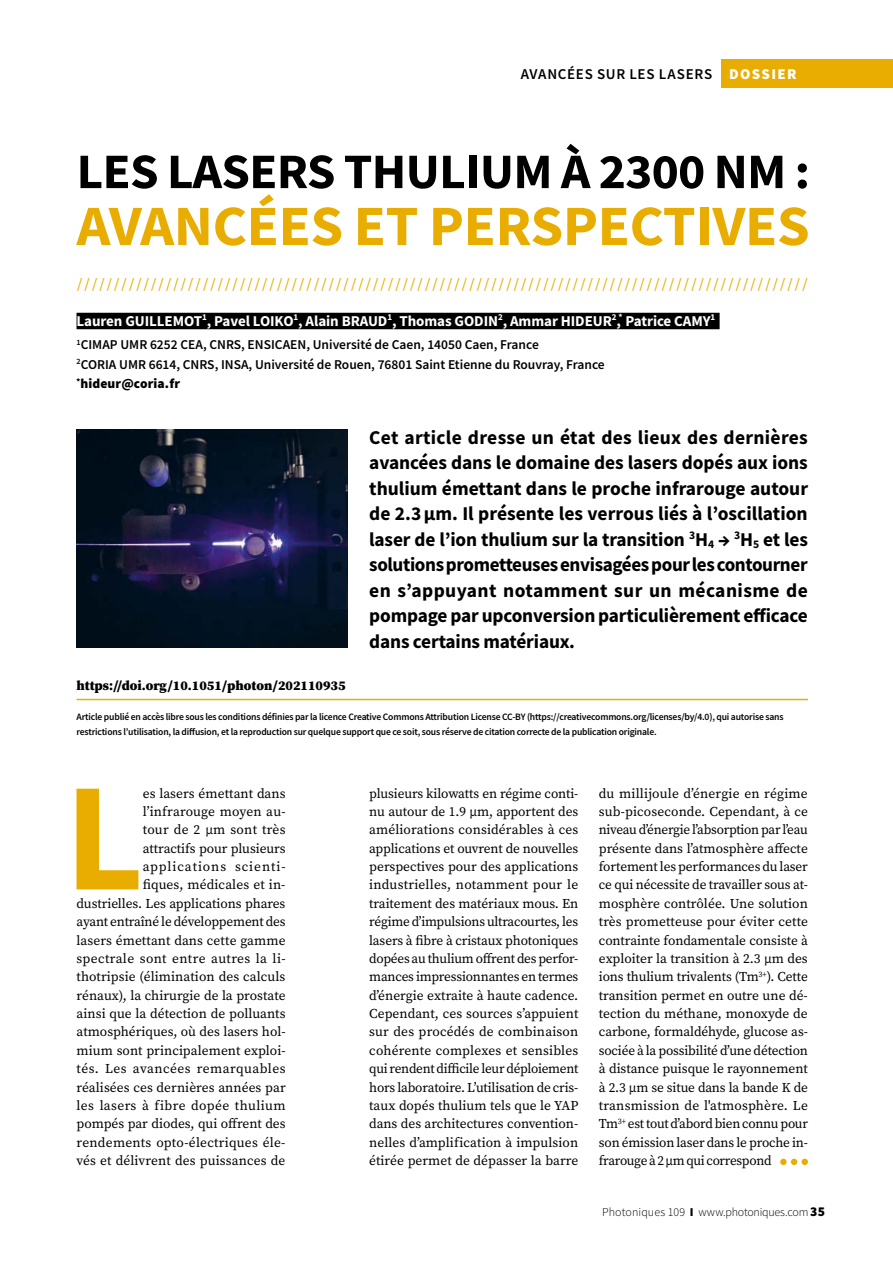
<style>
.page{position:relative;width:893px;height:1263px;background:#fff}
.page>*{position:absolute;margin:0;border:0;box-sizing:border-box;transform-origin:0 0}
.t1{font:700 154.35px "Source Sans Pro";color:#e8ad00}
.t2{font:700 56.85px "Source Sans Pro";letter-spacing:-.01em;color:#e8ad00;scale:1.04 1}
.t3{font:700 49.65px "Source Sans Pro";letter-spacing:-.015em;color:#000;scale:1.04 1}
.t4{font:700 19.5px/25.5px "Source Sans Pro";letter-spacing:-.01em;color:#000;text-align:justify}
.t5{font:18px "Minion Pro";color:#e8ad00}
.t6{font:700 15px "Source Sans Pro";letter-spacing:-.005em;color:#fff}
.t7{font:600 15px "Source Sans Pro";letter-spacing:.04em;color:#000}
.t8{font:900 15px "Source Sans Pro";letter-spacing:.09em;color:#fff}
.t9{font:13.5px/18.3px "Source Serif Pro";letter-spacing:.005em;color:#000;text-align:justify}
.t10{font:600 13.5px/19.5px "Source Sans Pro";color:#000}
.t11{font:900 13.5px "Source Serif Pro";color:#000}
.t12{font:300 12px "Source Sans Pro";color:#000}
.t13{font:600 9.75px/15px "Source Sans Pro";letter-spacing:-.02em;color:#000}
.s1{font-weight:900}
.s2{font-weight:900;font-size:13.5px}
</style>
<div class="page">
<div style="left:721px;top:60px;width:172px;height:28px;background:#e8ad00"></div>
<div style="left:77px;top:313px;width:643px;height:16px;background:#000"></div>
<hr style="left:77px;top:699px;width:731px;height:1px;background:#e8ad00">
<img style="left:77px;top:430px;width:271px;height:217px">
<div style="left:780px;top:1159px;width:7px;height:6px;background:#e8ad00;border-radius:50%"></div>
<svg style="left:791px;top:1159px;width:6px;height:6px"></svg>
<div style="left:801px;top:1159px;width:7px;height:6px;background:#e8ad00;border-radius:50%"></div>
<p class="t7" style="left:521px;top:64px;width:11px">Avancées</p>
<p class="t7" style="left:597px;top:64px;width:14px">Sur</p>
<p class="t7" style="left:629px;top:64px;width:41px">Les Lasers</p>
<p class="t8" style="left:729px;top:64px;width:69px">DOSSIER</p>
<h3 class="t3" style="left:77px;top:138px;width:707px">LES LASERS THULIUM À 2300 NM :</h3>
<h2 class="t2" style="left:77px;top:188px;width:706px">AVANCÉES ET PERSPECTIVES</h2>
<h3 class="t5" style="left:77px;top:272px;width:732px">///////////////////////////////////////////////////////////////////////////////////////////////////</h3>
<p class="t6" style="left:77px;top:310px;width:640px">Lauren GUILLEMOT<sup>1</sup>, Pavel LOIKO<sup>1</sup>, Alain BRAUD<sup>1</sup>, Thomas GODIN<sup>2</sup>, Ammar HIDEUR<sup>2</sup>,<sup>*</sup> Patrice CAMY<sup>1</sup></p>
<p class="t10" style="left:77px;top:335px;width:530px"><sup>1</sup>CIMAP UMR 6252 CEA, CNRS, ENSICAEN, Université de Caen, 14050 Caen, France<br><sup>2</sup>CORIA UMR 6614, CNRS, INSA, Université de Rouen, 76801 Saint Etienne du Rouvray, France <sup>*</sup><span class="s1">hideur@coria.fr</span></p>
<p class="t4" style="left:369px;top:424px;width:440px">Cet article dresse un état des lieux des dernières avancées dans le domaine des lasers dopés aux ions thulium émettant dans le proche infrarouge autour de 2.3 µm. Il présente les verrous liés à l’oscillation laser de l’ion thulium sur la transition <sup>3</sup>H<sub>4</sub> → <sup>3</sup>H<sub>5</sub> et les solutions prometteuses envisagées pour les contourner en s’appuyant notamment sur un mécanisme de pompage par upconversion particulièrement efficace dans certains matériaux.</p>
<p class="t11" style="left:77px;top:676px;width:271px">https://doi.org/10.1051/photon/202110935</p>
<p class="t13" style="left:77px;top:709px;width:708px">Article publié en accès libre sous les conditions définies par la licence Creative Commons Attribution License CC-BY (https://creativecommons.org/licenses/by/4.0), qui autorise sans restrictions l’utilisation, la diffusion, et la reproduction sur quelque support que ce soit, sous réserve de citation correcte de la publication originale.</p>
<p class="t9" style="left:77px;top:784px;width:211px;text-align:right">es lasers émettant dans l’infrarouge moyen au-<br>tour de 2 µm sont très<br>attractifs pour plusieurs applications scienti-<br>fiques, médicales et in&shy;dustrielles. Les applications phares ayant entraîné le développement des lasers émettant dans cette gamme spectrale sont entre autres la li&shy;thotripsie (élimination des calculs rénaux), la chirurgie de la prostate ainsi que la détection de polluants atmosphériques, où des lasers hol&shy;mium sont principalement exploi&shy;tés. Les avancées remarquables réalisées ces dernières années par les lasers à fibre dopée thulium pompés par diodes, qui offrent des rendements opto-électriques éle&shy;vés et délivrent des puissances de</p>
<p class="t9" style="left:369px;top:784px;width:211px">plusieurs kilowatts en régime conti&shy;nu autour de 1.9 µm, apportent des améliorations considérables à ces applications et ouvrent de nouvelles perspectives pour des applications industrielles, notamment pour le traitement des matériaux mous. En régime d’impulsions ultracourtes, les lasers à fibre à cristaux photoniques dopées au thulium offrent des perfor&shy;mances impressionnantes en termes d’énergie extraite à haute cadence.<br>Cependant, ces sources s’appuient sur des procédés de combinaison cohérente complexes et sensibles qui rendent difficile leur déploiement hors laboratoire. L’utilisation de cris&shy;taux dopés thulium tels que le YAP dans des architectures convention&shy;nelles d’amplification à impulsion étirée permet de dépasser la barre</p>
<p class="t9" style="left:599px;top:784px;width:211px">du millijoule d’énergie en régime sub-picoseconde. Cependant, à ce niveau d’énergie l’absorption par l’eau présente dans l’atmosphère affecte fortement les performances du laser ce qui nécessite de travailler sous at&shy;mosphère contrôlée. Une solution très prometteuse pour éviter cette contrainte fondamentale consiste à exploiter la transition à 2.3 µm des ions thulium trivalents (Tm<sup>3+</sup>). Cette transition permet en outre une dé&shy;tection du méthane, monoxyde de carbone, formaldéhyde, glucose as&shy;sociée à la possibilité d’une détection à distance puisque le rayonnement à 2.3 µm se situe dans la bande K de transmission de l'atmosphère. Le Tm<sup>3+</sup> est tout d’abord bien connu pour son émission laser dans le proche in&shy;frarouge à 2 μm qui correspond</p>
<h1 class="t1" style="left:65px;top:734px;width:81px">L</h1>
<p class="t12" style="left:602px;top:1205px;width:224px">Photoniques 109 <span class="s1">I</span> www.photoniques.com <span class="s2">35</span></p>
</div>
